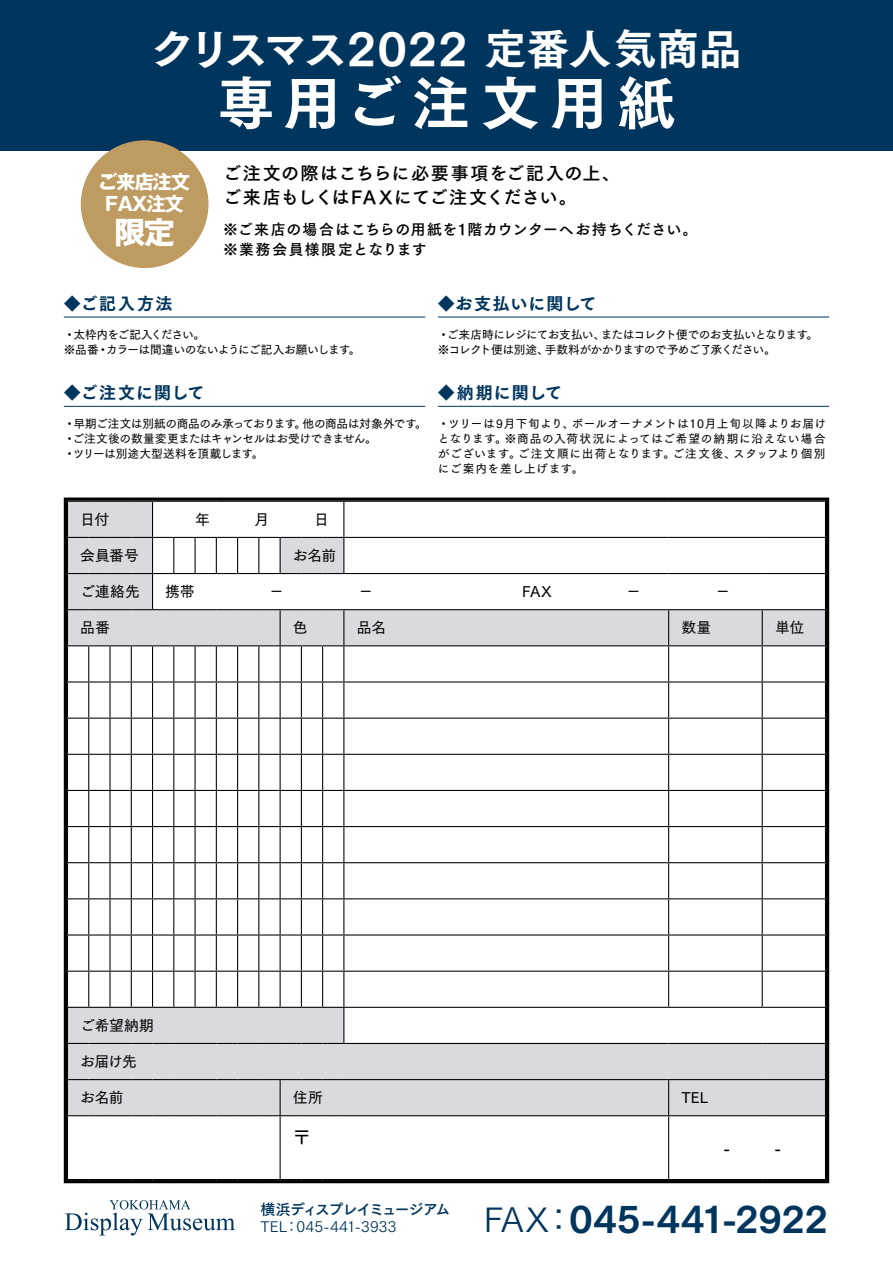
<style>
.page{position:relative;width:893px;height:1263px;background:#fff}
.page>*{position:absolute;margin:0;border:0;box-sizing:border-box;transform-origin:0 0}
.t1{font:57.9px "Tsuku Go Pro E";letter-spacing:.16em;color:#fff}
.t2{font:42.45px "Tsuku Go Pro E";color:#fff}
.t3{font:34.05px "Tsuku Go Pro E";letter-spacing:-.015em;color:#00355d}
.t4{font:700 30.9px "Gothic MB101 Pro";color:#fff}
.t5{font:700 19.2px/22.4px "Gothic MB101 Pro";letter-spacing:-.05em;color:#fff}
.t6{font:18px/24.5px "Tsuku Go Pro B";letter-spacing:.035em;color:#000}
.t7{font:18px "Tsuku Go Pro D";color:#000}
.t8{font:16.95px "Tsuku Go Pro E";letter-spacing:.065em;color:#00355d}
.t9{font:14.85px/20.2px "Tsuku Go Pro B";letter-spacing:.04em;color:#000}
.t10{font:14.85px "Tsuku Go Pro D";letter-spacing:-.01em;color:#000}
.t11{font:14.85px "Tsuku Go Pro R";letter-spacing:.01em;color:#00355d}
.t12{font:14.85px "Tsuku Go Pro B";letter-spacing:-.085em;color:#00355d}
.t13{font:11.7px/14.9px "Tsuku Go Pro D";letter-spacing:-.03em;color:#000;text-align:justify}
.t14{font:11.7px/14.9px "Tsuku Go Pro D";letter-spacing:-.06em;color:#000}
.t15{font:11.7px/14.9px "Tsuku Go Pro D";letter-spacing:-.055em;color:#000}
.s1{font-family:"Tsuku Go Pro R"}
</style>
<div class="page">
<div style="left:0;top:0;width:893px;height:151px;background:#00355d"></div>
<div style="left:81px;top:140px;width:127px;height:128px;background:#be9b61;border-radius:50%"></div>
<hr style="left:438px;top:317px;width:391px;height:1px;background:#00355d">
<hr style="left:438px;top:406px;width:391px;height:1px;background:#00355d">
<hr style="left:64px;top:317px;width:361px;height:1px;background:#00355d">
<hr style="left:64px;top:406px;width:361px;height:1px;background:#00355d">
<svg style="left:65px;top:1200px;width:170px;height:35px"></svg>
<svg style="left:63px;top:497px;width:767px;height:687px"></svg>
<h2 class="t2" style="left:151px;top:11px;width:592px">クリスマス2022 定番人気商品</h2>
<h1 class="t1" style="left:217px;top:51px;width:460px">専用ご注文用紙</h1>
<h3 class="t6" style="left:223px;top:158px;width:398px">ご注文の際はこちらに必要事項をご記入の上、ご来店もしくはFAXにてご注文ください。</h3>
<p class="t9" style="left:223px;top:218px;width:476px">※ご来店の場合はこちらの用紙を1階カウンターへお持ちください。※業務会員様限定となります</p>
<h3 class="t5" style="left:98px;top:168px;width:94px">ご来店注文<br>ＦＡＸ注文</h3>
<h3 class="t4" style="left:115px;top:206px;width:62px">限定</h3>
<h3 class="t8" style="left:64px;top:288px;width:110px">◆ご記入方法</h3>
<p class="t15" style="left:64px;top:326px;width:298px">・太枠内をご記入ください。<br>※品番・カラーは間違いのないようにご記入お願いします。</p>
<h3 class="t8" style="left:64px;top:378px;width:142px">◆ご注文に関して</h3>
<p class="t13" style="left:64px;top:415px;width:365px;text-align:left">・早期ご注文は別紙の商品のみ承っております。他の商品は対象外です。・ご注文後の数量変更またはキャンセルはお受けできません。<br>・ツリーは別途大型送料を頂戴します。</p>
<h3 class="t8" style="left:438px;top:288px;width:160px">◆お支払いに関して</h3>
<p class="t14" style="left:438px;top:326px;width:382px">・ご来店時にレジにてお支払い、またはコレクト便でのお支払いとなります。※コレクト便は別途、手数料がかかりますので予めご了承ください。</p>
<h3 class="t8" style="left:438px;top:378px;width:126px">◆納期に関して</h3>
<p class="t13" style="left:438px;top:415px;width:390px">・ツリーは9月下旬より、ボールオーナメントは10月上旬以降よりお届けとなります。※商品の入荷状況によってはご希望の納期に沿えない場合がございます。ご注文順に出荷となります。ご注文後、スタッフより個別にご案内を差し上げます。</p>
<p class="t10" style="left:80px;top:507px;width:31px">日付</p>
<p class="t10" style="left:80px;top:543px;width:60px">会員番号</p>
<p class="t10" style="left:293px;top:543px;width:45px">お名前</p>
<p class="t10" style="left:80px;top:579px;width:61px">ご連絡先</p>
<p class="t10" style="left:80px;top:615px;width:31px">品番</p>
<p class="t10" style="left:293px;top:615px;width:16px">色</p>
<p class="t10" style="left:357px;top:615px;width:31px">品名</p>
<p class="t10" style="left:681px;top:615px;width:31px">数量</p>
<p class="t10" style="left:775px;top:615px;width:31px">単位</p>
<p class="t10" style="left:80px;top:1013px;width:75px">ご希望納期</p>
<p class="t10" style="left:80px;top:1049px;width:58px">お届け先</p>
<p class="t10" style="left:80px;top:1085px;width:45px">お名前</p>
<p class="t10" style="left:293px;top:1085px;width:32px">住所</p>
<p class="t10" style="left:681px;top:1085px;width:28px">TEL</p>
<h3 class="t7" style="left:293px;top:1122px;width:20px">〒</h3>
<h3 class="t7" style="left:723px;top:1133px;width:9px">-</h3>
<h3 class="t7" style="left:774px;top:1133px;width:9px">-</h3>
<p class="t12" style="left:260px;top:1196px;width:191px">横浜ディスプレイミュージアム</p>
<p class="t11" style="left:260px;top:1214px;width:138px">TEL：045-441-3933</p>
<h3 class="t3" style="left:484px;top:1188px;width:346px"><span class="s1">FAX：</span>045-441-2922</h3>
</div>
